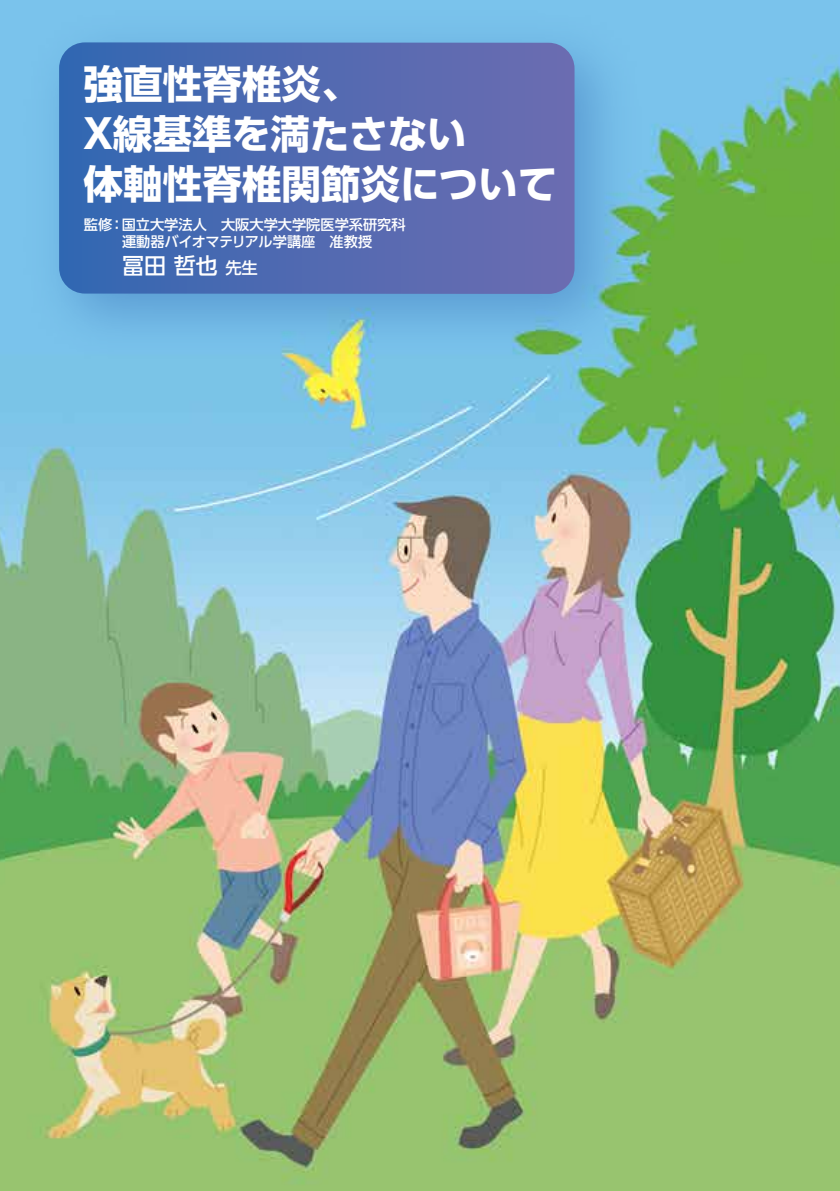
<style>
.page{position:relative;width:840px;height:1191px;background:#fff}
.page>*{position:absolute;margin:0;border:0;box-sizing:border-box;transform-origin:0 0}
.t1{font:700 39.6px/49.6px "UD Shin Go Pr 6 N";color:#fff}
.t2{font:500 22.2px "UD Shin Go Pr 6 N";color:#fff}
.t3{font:500 14.2px/17px "UD Shin Go Pr 6 N";color:#fff}
.s1{font-size:16.2px}
</style>
<div class="page">
<img style="left:0;top:0;width:839px;height:1191px">
<img style="left:8px;top:0;width:651px;height:379px">
<svg style="left:59px;top:42px;width:515px;height:252px;background:#506ab1"></svg>
<h1 class="t1" style="left:83px;top:58px;width:475px">強直性脊椎炎、<br>X線基準を満たさない<br>体軸性脊椎関節炎について</h1>
<p class="t3" style="left:122px;top:215px;width:285px;text-indent:-38px">監修：国立大学法人　大阪大学大学院医学系研究科運動器バイオマテリアル学講座　准教授　</p>
<h2 class="t2" style="left:122px;top:247px;width:137px">冨田 哲也 <span class="s1">先生</span></h2>
</div>
